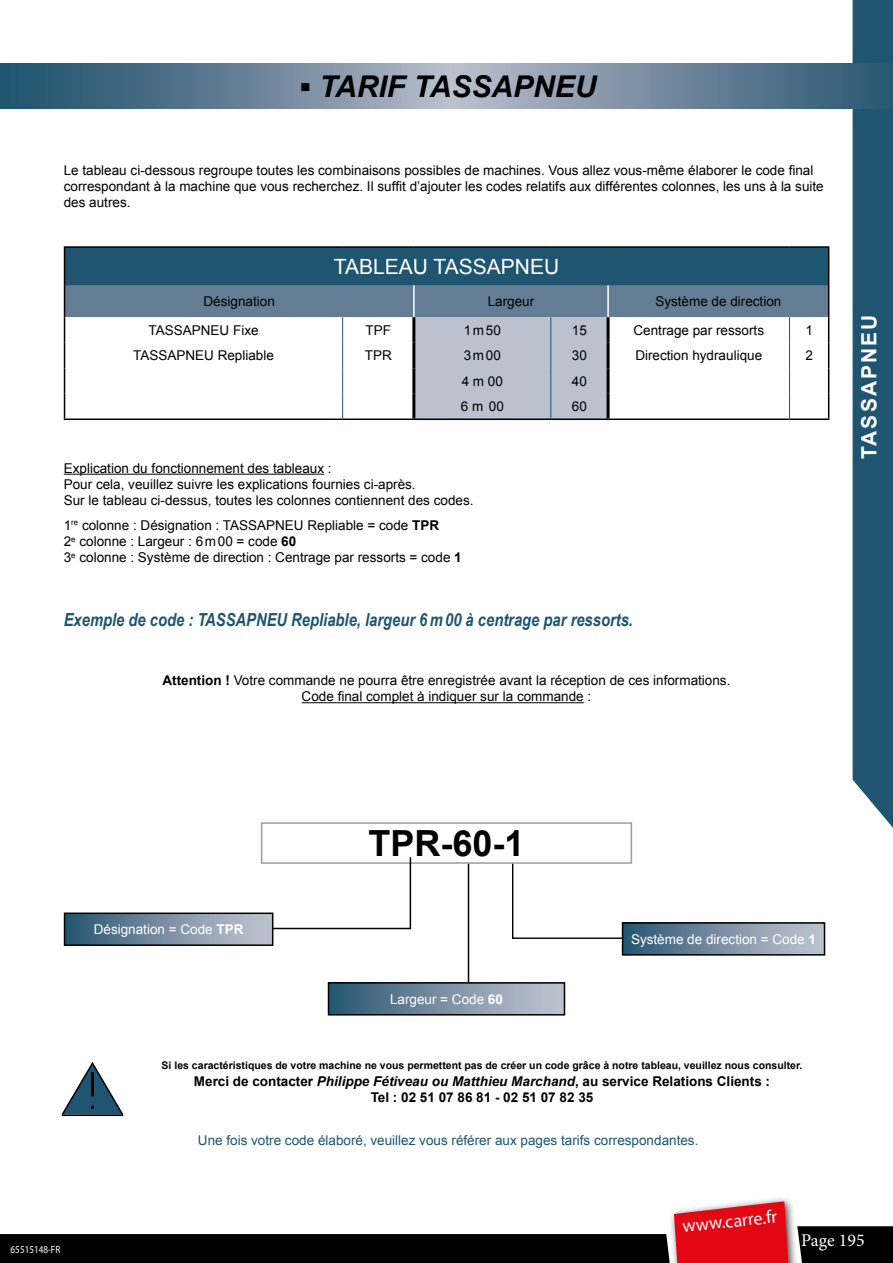
<style>
.page{position:relative;width:893px;height:1263px;background:#fff}
.page>*{position:absolute;margin:0;border:0;box-sizing:border-box;transform-origin:0 0}
.t1{font:700 36px "Arial";color:#000}
.t2{font:italic 700 30px "Arial";color:#000}
.t3{font:21px "Arial";color:#fff}
.t4{font:700 21px "Arial";letter-spacing:.1em;color:#fff}
.t5{font:italic 700 18px "Arial Narrow";color:#1f5570}
.t6{font:18px "Myriad Pro";color:#fff}
.t7{font:18px "Minion Pro";letter-spacing:-.005em;color:#fff}
.t8{font:13.5px/16.2px "Arial";color:#000}
.t9{font:700 13.5px/16.2px "Arial";color:#000;text-align:center}
.t10{font:13.5px "Arial";color:#1f5570}
.t11{font:13.5px "Arial";color:#fff}
.t12{font:700 10.5px "Arial";color:#000}
.t13{font:10.5px "Myriad Pro";color:#fff;scale:.87 1}
.s1{font-weight:700}
.s2{font-style:italic}
</style>
<div class="page">
<div style="left:801px;top:1226px;width:92px;height:37px;background:#000"></div>
<div style="left:668px;top:1196px;width:133px;height:67px;background:#000;opacity:.75"></div>
<svg style="left:0;top:1201px;width:788px;height:62px"></svg>
<div style="left:853px;top:0;width:40px;height:828px;background:#1f5570"></div>
<svg style="left:0;top:64px;width:893px;height:44px"></svg>
<hr style="left:64px;top:474px;width:260px;height:1px;background:#000">
<hr style="left:302px;top:702px;width:282px;height:1px;background:#000">
<div style="left:65px;top:247px;width:764px;height:38px;background:#1f5570"></div>
<hr style="left:64px;top:246px;width:279px;height:2px;background:#000">
<hr style="left:64px;top:248px;width:1px;height:37px;background:#000">
<hr style="left:343px;top:246px;width:71px;height:2px;background:#000">
<hr style="left:414px;top:246px;width:137px;height:2px;background:#000">
<hr style="left:551px;top:246px;width:57px;height:2px;background:#000">
<hr style="left:608px;top:246px;width:181px;height:2px;background:#000">
<hr style="left:789px;top:246px;width:40px;height:2px;background:#000">
<hr style="left:828px;top:248px;width:1px;height:37px;background:#000">
<svg style="left:64px;top:285px;width:765px;height:133px"></svg>
<hr style="left:64px;top:418px;width:279px;height:2px;background:#000">
<hr style="left:343px;top:418px;width:71px;height:2px;background:#000">
<hr style="left:414px;top:418px;width:137px;height:2px;background:#000">
<hr style="left:551px;top:418px;width:57px;height:2px;background:#000">
<hr style="left:608px;top:418px;width:181px;height:2px;background:#000">
<hr style="left:789px;top:418px;width:40px;height:2px;background:#000">
<svg style="left:61px;top:1062px;width:63px;height:55px"></svg>
<div style="left:261px;top:822px;width:371px;height:42px;border:2px solid #9d9d9c"></div>
<div style="left:65px;top:913px;width:208px;height:32px;background:linear-gradient(to right,#2a5672,#c8c8d4)"></div>
<div style="left:64px;top:912px;width:209px;height:34px;border:2px solid #000"></div>
<svg style="left:271px;top:857px;width:141px;height:73px"></svg>
<div style="left:623px;top:923px;width:201px;height:32px;background:linear-gradient(to right,#2b5773,#c7c8d4)"></div>
<div style="left:622px;top:922px;width:203px;height:33px;border:2px solid #000"></div>
<div style="left:328px;top:983px;width:236px;height:32px;background:linear-gradient(to right,#2a5672,#c7c8d3)"></div>
<div style="left:328px;top:982px;width:237px;height:33px;border:2px solid #000"></div>
<hr style="left:468px;top:864px;width:1px;height:118px;background:#000">
<svg style="left:511px;top:862px;width:114px;height:77px"></svg>
<h2 class="t2" style="left:300px;top:66px;width:298px">▪ TARIF TASSAPNEU</h2>
<p class="t8" style="left:64px;top:162px;width:761px">Le tableau ci-dessous regroupe toutes les combinaisons possibles de machines. Vous allez vous-même élaborer le code final correspondant à la machine que vous recherchez. Il suffit d’ajouter les codes relatifs aux différentes colonnes, les uns à la suite des autres.</p>
<h3 class="t3" style="left:334px;top:253px;width:227px">TABLEAU TASSAPNEU</h3>
<p class="t8" style="left:204px;top:293px;width:73px">Désignation</p>
<p class="t8" style="left:488px;top:293px;width:48px">Largeur</p>
<p class="t8" style="left:655px;top:293px;width:128px">Système de direction</p>
<p class="t8" style="left:149px;top:322px;width:112px">TASSAPNEU Fixe</p>
<p class="t8" style="left:365px;top:322px;width:27px">TPF</p>
<p class="t8" style="left:464px;top:322px;width:39px">1m50</p>
<p class="t8" style="left:572px;top:322px;width:17px">15</p>
<p class="t8" style="left:633px;top:322px;width:132px">Centrage par ressorts</p>
<p class="t8" style="left:805px;top:322px;width:9px">1</p>
<p class="t8" style="left:133px;top:348px;width:142px">TASSAPNEU Repliable</p>
<p class="t8" style="left:365px;top:348px;width:28px">TPR</p>
<p class="t8" style="left:464px;top:348px;width:39px">3m00</p>
<p class="t8" style="left:572px;top:348px;width:17px">30</p>
<p class="t8" style="left:635px;top:348px;width:128px">Direction hydraulique</p>
<p class="t8" style="left:805px;top:348px;width:9px">2</p>
<p class="t8" style="left:462px;top:373px;width:43px">4 m 00</p>
<p class="t8" style="left:572px;top:373px;width:17px">40</p>
<p class="t8" style="left:461px;top:399px;width:44px">6 m 00</p>
<p class="t8" style="left:572px;top:399px;width:17px">60</p>
<p class="t8" style="left:64px;top:460px;width:411px">Explication du fonctionnement des tableaux :<br>Pour cela, veuillez suivre les explications fournies ci-après.<br>Sur le tableau ci-dessus, toutes les colonnes contiennent des codes.</p>
<p class="t8" style="left:64px;top:517px;width:399px">1<sup>re</sup> colonne : Désignation : TASSAPNEU Repliable = code <span class="s1">TPR<br></span>2<sup>e</sup> colonne : Largeur : 6m00 = code <span class="s1">60<br></span>3<sup>e</sup> colonne : Système de direction : Centrage par ressorts = code <span class="s1">1</span></p>
<h3 class="t5" style="left:64px;top:606px;width:571px">Exemple de code : TASSAPNEU Repliable, largeur 6m00 à centrage par ressorts.</h3>
<p class="t8" style="left:162px;top:672px;width:569px;text-align:center"><span class="s1">Attention !</span> Votre commande ne pourra être enregistrée avant la réception de ces informations.<br>Code final complet à indiquer sur la commande :</p>
<h3 class="t4" style="left:855px;top:459px;width:146px;rotate:-90deg">TASSAPNEU</h3>
<p class="t11" style="left:94px;top:920px;width:151px">Désignation = Code <span class="s1">TPR</span></p>
<h1 class="t1" style="left:368px;top:819px;width:158px">TPR-60-1</h1>
<p class="t11" style="left:390px;top:990px;width:114px">Largeur = Code <span class="s1">60</span></p>
<p class="t11" style="left:631px;top:930px;width:186px">Système de direction = Code <span class="s1">1</span></p>
<p class="t12" style="left:162px;top:1059px;width:642px">Si les caractéristiques de votre machine ne vous permettent pas de créer un code grâce à notre tableau, veuillez nous consulter.</p>
<p class="t9" style="left:194px;top:1073px;width:578px">Merci de contacter <span class="s2">Philippe Fétiveau ou Matthieu Marchand</span>, au service Relations Clients :<br>Tel : 02 51 07 86 81 - 02 51 07 82 35</p>
<p class="t10" style="left:198px;top:1132px;width:502px">Une fois votre code élaboré, veuillez vous référer aux pages tarifs correspondantes.</p>
<p class="t13" style="left:11px;top:1243px;width:59px">65515148-FR</p>
<h3 class="t6" style="left:681px;top:1215px;width:97px;rotate:-6deg">www.carre.fr</h3>
<h3 class="t7" style="left:801px;top:1228px;width:65px">Page 195</h3>
</div>
